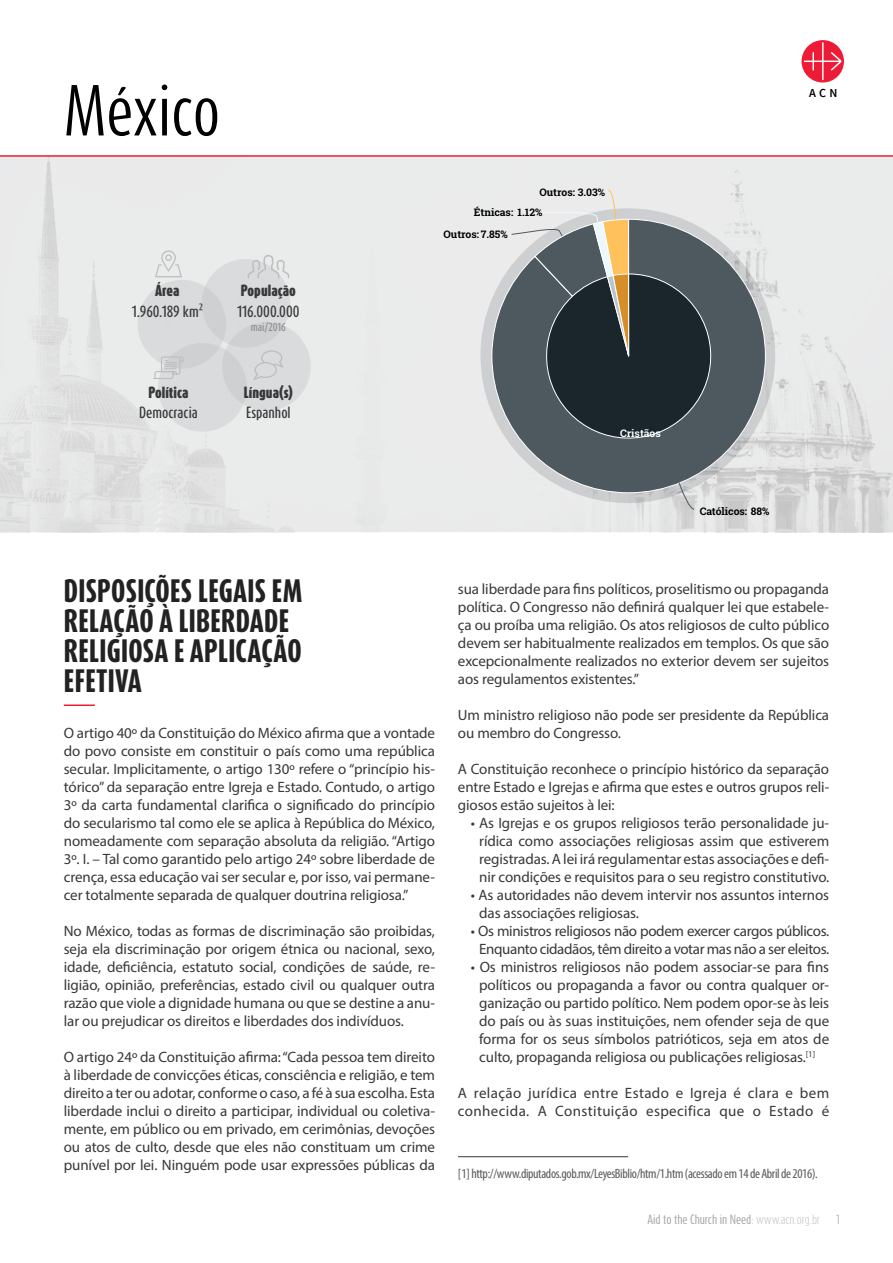
<style>
.page{position:relative;width:893px;height:1263px;background:#fff}
.page>*{position:absolute;margin:0;border:0;box-sizing:border-box;transform-origin:0 0}
.t1{font:60px "Dax Compact OT";color:#000}
.t2{font:800 27px/30px "Dax Compact OT";letter-spacing:.01em;color:#222223}
.t3{font:15px/18px "Myriad Pro";letter-spacing:-.005em;color:#383839;text-align:justify}
.t4{font:15px/18px "Myriad Pro";letter-spacing:-.025em;color:#383839;text-align:center}
.t5{font:15px/18px "Myriad Pro";letter-spacing:.025em;color:#383839}
.t6{font:condensed 13.5px "Myriad Pro";letter-spacing:-.025em;color:#58595b}
.t7{font:500 13.5px "Dax Compact OT";color:#383839}
.t8{font:900 13.5px "Dax Compact OT";letter-spacing:.005em;color:#383839}
.t9{font:600 12.3px "Source Sans Pro";color:#000}
.t10{font:11.25px "Dax Compact OT";letter-spacing:-.01em;color:#9fa1a4}
.t11{font:300 11.25px "Dax Compact OT";color:#9fa1a4}
.t12{font:700 10.5px "Roboto Slab";color:#000}
.t13{font:700 10.5px "Roboto Slab";color:#fff}
.t14{font:500 9.75px "Dax Compact OT";color:#8b8d90}
.s1{font-weight:300;color:#bcbec0}
</style>
<div class="page">
<img style="left:0;top:157px;width:893px;height:375px">
<hr style="left:0;top:155px;width:893px;height:2px;background:#ed1b35">
<svg style="left:132px;top:250px;width:184px;height:187px;background:#dddfdf"></svg>
<svg style="left:801px;top:40px;width:43px;height:43px"></svg>
<svg style="left:804px;top:42px;width:37px;height:38px"></svg>
<svg style="left:491px;top:218px;width:275px;height:276px;background:#aaafb2"></svg>
<svg style="left:511px;top:226px;width:184px;height:284px;background:#9ca1a5"></svg>
<svg style="left:523px;top:189px;width:211px;height:273px;background:#5d6467"></svg>
<hr style="left:64px;top:704px;width:31px;height:2px;background:#ed1b35">
<hr style="left:458px;top:1156px;width:170px;height:1px;background:#58595b">
<h1 class="t1" style="left:64px;top:71px;width:158px">México</h1>
<p class="t8" style="left:155px;top:281px;width:26px">Área</p>
<p class="t7" style="left:132px;top:302px;width:73px">1.960.189 km²</p>
<p class="t8" style="left:241px;top:281px;width:57px">População</p>
<p class="t7" style="left:237px;top:302px;width:64px">116.000.000</p>
<p class="t14" style="left:251px;top:320px;width:37px">mai/2016</p>
<p class="t8" style="left:148px;top:383px;width:41px">Política</p>
<p class="t8" style="left:244px;top:383px;width:51px">Língua(s)</p>
<p class="t7" style="left:139px;top:403px;width:60px">Democracia</p>
<p class="t7" style="left:246px;top:403px;width:46px">Espanhol</p>
<p class="t12" style="left:539px;top:184px;width:67px">Outros: 3.03%</p>
<p class="t12" style="left:474px;top:205px;width:70px">Étnicas: 1.12%</p>
<p class="t12" style="left:443px;top:227px;width:66px">Outros: 7.85%</p>
<p class="t13" style="left:620px;top:426px;width:42px">Cristãos</p>
<p class="t9" style="left:809px;top:85px;width:30px">ACN</p>
<p class="t12" style="left:700px;top:504px;width:71px">Católicos: 88%</p>
<h2 class="t2" style="left:64px;top:575px;width:240px">DISPOSIÇÕES LEGAIS EM<br>RELAÇÃO À LIBERDADE<br>RELIGIOSA E APLICAÇÃO<br>EFETIVA</h2>
<p class="t3" style="left:64px;top:724px;width:373px">O artigo 40º da Constituição do México afirma que a vontade do povo consiste em constituir o país como uma república secular. Implicitamente, o artigo 130º refere o “princípio his&shy;tórico” da separação entre Igreja e Estado. Contudo, o artigo 3º da carta fundamental clarifica o significado do princípio do secularismo tal como ele se aplica à República do México, nomeadamente com separação absoluta da religião. “Artigo 3º. I. – Tal como garantido pelo artigo 24º sobre liberdade de crença, essa educação vai ser secular e, por isso, vai permane&shy;cer totalmente separada de qualquer doutrina religiosa.”</p>
<p class="t3" style="left:64px;top:922px;width:373px">No México, todas as formas de discriminação são proibidas, seja ela discriminação por origem étnica ou nacional, sexo, idade, deficiência, estatuto social, condições de saúde, re&shy;ligião, opinião, preferências, estado civil ou qualquer outra razão que viole a dignidade humana ou que se destine a anu&shy;lar ou prejudicar os direitos e liberdades dos indivíduos.</p>
<p class="t3" style="left:64px;top:1048px;width:373px">O artigo 24º da Constituição afirma: “Cada pessoa tem direito à liberdade de convicções éticas, consciência e religião, e tem direito a ter ou adotar, conforme o caso, a fé à sua escolha. Esta liberdade inclui o direito a participar, individual ou coletiva&shy;mente, em público ou em privado, em cerimônias, devoções ou atos de culto, desde que eles não constituam um crime punível por lei. Ninguém pode usar expressões públicas da</p>
<p class="t3" style="left:458px;top:580px;width:373px">sua liberdade para fins políticos, proselitismo ou propaganda política. O Congresso não definirá qualquer lei que estabele&shy;ça ou proíba uma religião. Os atos religiosos de culto público devem ser habitualmente realizados em templos. Os que são excepcionalmente realizados no exterior devem ser sujeitos aos regulamentos existentes.”</p>
<p class="t3" style="left:458px;top:706px;width:373px">Um ministro religioso não pode ser presidente da República ou membro do Congresso.</p>
<p class="t3" style="left:458px;top:760px;width:373px">A Constituição reconhece o princípio histórico da separação entre Estado e Igrejas e afirma que estes e outros grupos reli&shy;giosos estão sujeitos à lei:</p>
<p class="t3" style="left:471px;top:814px;width:360px;text-align:center">• As Igrejas e os grupos religiosos terão personalidade ju&shy;rídica como associações religiosas assim que estiverem registradas. A lei irá regulamentar estas associações e defi&shy;nir condições e requisitos para o seu registro constitutivo.</p>
<p class="t3" style="left:479px;top:886px;width:351px;text-indent:-9px">• As autoridades não devem intervir nos assuntos internos das associações religiosas.</p>
<p class="t4" style="left:471px;top:922px;width:360px">• Os ministros religiosos não podem exercer cargos públicos.<br>Enquanto cidadãos, têm direito a votar mas não a ser eleitos.</p>
<p class="t3" style="left:471px;top:958px;width:360px;text-align:center">• Os ministros religiosos não podem associar-se para fins políticos ou propaganda a favor ou contra qualquer or&shy;ganização ou partido político. Nem podem opor-se às leis do país ou às suas instituições, nem ofender seja de que forma for os seus símbolos patrióticos, seja em atos de culto, propaganda religiosa ou publicações religiosas.<sup>[1]</sup></p>
<p class="t5" style="left:458px;top:1084px;width:373px">A relação jurídica entre Estado e Igreja é clara e bem conhecida. A Constituição especifica que o Estado é</p>
<p class="t6" style="left:458px;top:1165px;width:361px">[1]http://www.diputados.gob.mx/LeyesBiblio/htm/1.htm (acessado em 14 de Abril de 2016).</p>
<p class="t10" style="left:648px;top:1212px;width:174px">Aid to the Church in Need<span class="s1">: www.acn.org.br</span></p>
<p class="t11" style="left:836px;top:1212px;width:6px">1</p>
</div>
